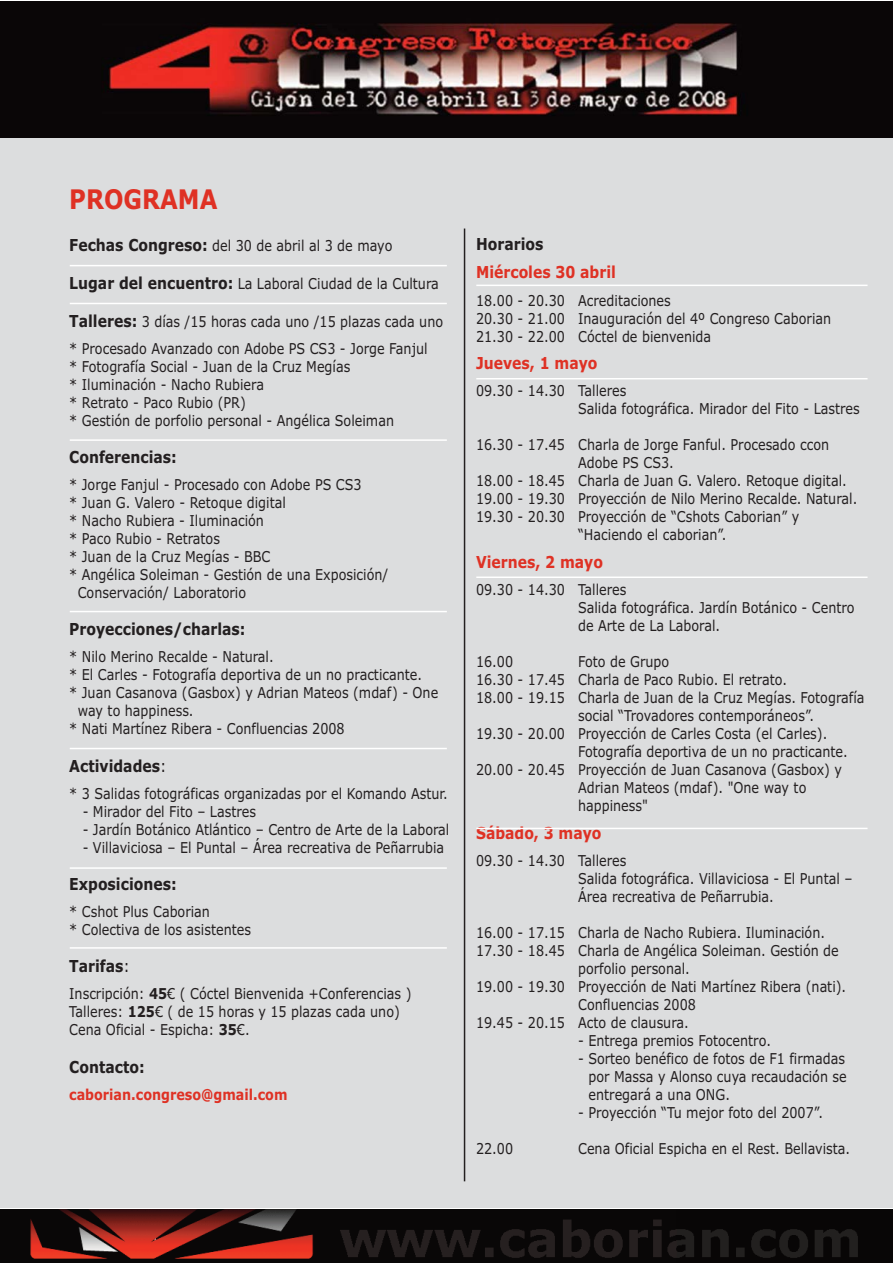
<style>
.page{position:relative;width:893px;height:1263px;background:#fff}
.page>*{position:absolute;margin:0;border:0;box-sizing:border-box;transform-origin:0 0}
.t1{font:700 27px "Verdana";color:#df3124;scale:.85 1}
.t2{font:700 16.5px "Verdana";color:#231f20;scale:.85 1}
.t3{font:700 16.5px "Verdana";color:#df3124;scale:.85 1}
.t4{font:15px/18px "Verdana";color:#231f20;scale:.85 1}
.t5{font:700 15px "Verdana";color:#df3124;scale:.85 1}
.s1{font-weight:700;font-size:16.5px}
.s2{font-weight:400}
.s3{font-weight:700}
</style>
<div class="page">
<div style="left:0;top:138px;width:892px;height:1070px;background:#dcddde"></div>
<img style="left:0;top:2px;width:892px;height:136px">
<img style="left:0;top:1209px;width:892px;height:54px">
<hr style="left:464px;top:229px;width:1px;height:952px;background:#231f20">
<hr style="left:70px;top:303px;width:377px;height:1px;background:#fff">
<hr style="left:70px;top:265px;width:377px;height:1px;background:#fff">
<hr style="left:476px;top:285px;width:391px;height:1px;background:#fff">
<hr style="left:476px;top:378px;width:391px;height:1px;background:#fff">
<hr style="left:476px;top:577px;width:391px;height:1px;background:#fff">
<hr style="left:476px;top:828px;width:391px;height:1px;background:#fff">
<hr style="left:70px;top:439px;width:377px;height:2px;background:#fff">
<hr style="left:70px;top:611px;width:377px;height:1px;background:#fff">
<hr style="left:70px;top:748px;width:377px;height:1px;background:#fff">
<hr style="left:70px;top:867px;width:377px;height:2px;background:#fff">
<hr style="left:70px;top:947px;width:377px;height:2px;background:#fff">
<h1 class="t1" style="left:69px;top:188px;width:176px">PROGRAMA</h1>
<p class="t4" style="left:69px;top:238px;width:382px"><span class="s1">Fechas Congreso:</span> del 30 de abril al 3 de mayo</p>
<p class="t4" style="left:69px;top:276px;width:436px"><span class="s1">Lugar del encuentro:</span> La Laboral Ciudad de la Cultura</p>
<p class="t4" style="left:69px;top:309px;width:441px;line-height:27.2px"><span class="s1">Talleres:</span> 3 días /15 horas cada uno /15 plazas cada uno * Procesado Avanzado con Adobe PS CS3 - Jorge Fanjul</p>
<p class="t4" style="left:69px;top:359px;width:384px">* Fotografía Social - Juan de la Cruz Megías<br>* Iluminación - Nacho Rubiera<br>* Retrato - Paco Rubio (PR)<br>* Gestión de porfolio personal - Angélica Soleiman</p>
<p class="t2" style="left:69px;top:450px;width:128px">Conferencias:</p>
<p class="t4" style="left:69px;top:477px;width:345px">* Jorge Fanjul - Procesado con Adobe PS CS3</p>
<p class="t4" style="left:69px;top:495px;width:256px">* Juan G. Valero - Retoque digital</p>
<p class="t4" style="left:69px;top:513px;width:231px">* Nacho Rubiera - Iluminación</p>
<p class="t4" style="left:69px;top:531px;width:179px">* Paco Rubio - Retratos</p>
<p class="t4" style="left:69px;top:549px;width:238px">* Juan de la Cruz Megías - BBC</p>
<p class="t4" style="left:69px;top:567px;width:377px">* Angélica Soleiman - Gestión de una Exposición/</p>
<p class="t4" style="left:78px;top:585px;width:200px">Conservación/ Laboratorio</p>
<p class="t2" style="left:69px;top:623px;width:209px">Proyecciones/charlas:</p>
<p class="t4" style="left:69px;top:649px;width:242px">* Nilo Merino Recalde - Natural.</p>
<p class="t4" style="left:69px;top:667px;width:417px">* El Carles - Fotografía deportiva de un no practicante.</p>
<p class="t4" style="left:69px;top:685px;width:436px">* Juan Casanova (Gasbox) y Adrian Mateos (mdaf) - One</p>
<p class="t4" style="left:78px;top:703px;width:138px">way to happiness.</p>
<p class="t4" style="left:69px;top:721px;width:325px">* Nati Martínez Ribera - Confluencias 2008</p>
<p class="t2" style="left:69px;top:759px;width:116px">Actividades<span class="s2">:</span></p>
<p class="t4" style="left:69px;top:786px;width:447px">* 3 Salidas fotográficas organizadas por el Komando Astur.</p>
<p class="t4" style="left:83px;top:804px;width:205px">- Mirador del Fito – Lastres</p>
<p class="t4" style="left:83px;top:822px;width:433px">- Jardín Botánico Atlántico – Centro de Arte de la Laboral</p>
<p class="t4" style="left:83px;top:840px;width:427px">- Villaviciosa – El Puntal – Área recreativa de Peñarrubia</p>
<p class="t2" style="left:69px;top:877px;width:128px">Exposiciones:</p>
<p class="t4" style="left:69px;top:904px;width:215px">* Cshot Plus Caborian<br>* Colectiva de los asistentes</p>
<p class="t2" style="left:69px;top:960px;width:73px">Tarifas<span class="s2">:</span></p>
<p class="t4" style="left:69px;top:986px;width:404px">Inscripción: <span class="s3">45</span>€ ( Cóctel Bienvenida +Conferencias )<br>Talleres: <span class="s3">125</span>€ ( de 15 horas y 15 plazas cada uno)<br>Cena Oficial - Espicha: <span class="s3">35</span>€.</p>
<p class="t2" style="left:69px;top:1060px;width:90px">Contacto:</p>
<p class="t5" style="left:69px;top:1088px;width:258px">caborian.congreso@gmail.com</p>
<p class="t2" style="left:476px;top:238px;width:81px">Horarios</p>
<p class="t3" style="left:476px;top:266px;width:166px">Miércoles 30 abril</p>
<p class="t4" style="left:476px;top:293px;width:419px">18.00 - 20.30 Acreditaciones<br>20.30 - 21.00 Inauguración del 4º Congreso Caborian<br>21.30 - 22.00 Cóctel de bienvenida</p>
<p class="t3" style="left:476px;top:357px;width:144px">Jueves, 1 mayo</p>
<p class="t4" style="left:578px;top:383px;width:333px;text-indent:-102px">09.30 - 14.30 Talleres<br>Salida fotográfica. Mirador del Fito - Lastres</p>
<p class="t4" style="left:476px;top:437px;width:417px">16.30 - 17.45 Charla de Jorge Fanful. Procesado ccon</p>
<p class="t4" style="left:578px;top:455px;width:114px">Adobe PS CS3.</p>
<p class="t4" style="left:476px;top:473px;width:438px">18.00 - 18.45 Charla de Juan G. Valero. Retoque digital.</p>
<p class="t4" style="left:476px;top:491px;width:450px">19.00 - 19.30 Proyección de Nilo Merino Recalde. Natural.</p>
<p class="t4" style="left:476px;top:509px;width:382px">19.30 - 20.30 Proyección de “Cshots Caborian” y</p>
<p class="t4" style="left:578px;top:527px;width:176px">“Haciendo el caborian”.</p>
<p class="t3" style="left:476px;top:556px;width:151px">Viernes, 2 mayo</p>
<p class="t4" style="left:578px;top:582px;width:327px;text-indent:-102px">09.30 - 14.30 Talleres<br>Salida fotográfica. Jardín Botánico - Centro de Arte de La Laboral.</p>
<p class="t4" style="left:476px;top:654px;width:45px">16.00</p>
<p class="t4" style="left:578px;top:654px;width:109px">Foto de Grupo</p>
<p class="t4" style="left:476px;top:672px;width:367px">16.30 - 17.45 Charla de Paco Rubio. El retrato.</p>
<p class="t4" style="left:476px;top:690px;width:458px">18.00 - 19.15 Charla de Juan de la Cruz Megías. Fotografía</p>
<p class="t4" style="left:578px;top:708px;width:279px">social “Trovadores contemporáneos”.</p>
<p class="t4" style="left:476px;top:726px;width:415px">19.30 - 20.00 Proyección de Carles Costa (el Carles).</p>
<p class="t4" style="left:578px;top:744px;width:319px">Fotografía deportiva de un no practicante.</p>
<p class="t4" style="left:476px;top:762px;width:432px">20.00 - 20.45 Proyección de Juan Casanova (Gasbox) y</p>
<p class="t4" style="left:578px;top:780px;width:270px">Adrian Mateos (mdaf). "One way to</p>
<p class="t4" style="left:578px;top:798px;width:84px">happiness"</p>
<p class="t3" style="left:476px;top:826px;width:149px">Sábado, 3 mayo</p>
<p class="t4" style="left:578px;top:853px;width:324px;text-indent:-102px">09.30 - 14.30 Talleres<br>Salida fotográfica. Villaviciosa - El Puntal –<br>Área recreativa de Peñarrubia.</p>
<p class="t4" style="left:476px;top:925px;width:412px">16.00 - 17.15 Charla de Nacho Rubiera. Iluminación.</p>
<p class="t4" style="left:476px;top:943px;width:428px">17.30 - 18.45 Charla de Angélica Soleiman. Gestión de</p>
<p class="t4" style="left:578px;top:961px;width:133px">porfolio personal.</p>
<p class="t4" style="left:476px;top:979px;width:437px">19.00 - 19.30 Proyección de Nati Martínez Ribera (nati).</p>
<p class="t4" style="left:578px;top:997px;width:140px">Confluencias 2008</p>
<p class="t4" style="left:476px;top:1015px;width:252px">19.45 - 20.15 Acto de clausura.</p>
<p class="t4" style="left:578px;top:1033px;width:228px">- Entrega premios Fotocentro.</p>
<p class="t4" style="left:588px;top:1051px;width:305px;text-align:justify;text-indent:-10px">- Sorteo benéfico de fotos de F1 firmadas por Massa y Alonso cuya recaudación se entregará a una ONG.</p>
<p class="t4" style="left:578px;top:1105px;width:290px">- Proyección “Tu mejor foto del 2007”.</p>
<p class="t4" style="left:476px;top:1141px;width:45px">22.00</p>
<p class="t4" style="left:578px;top:1141px;width:322px">Cena Oficial Espicha en el Rest. Bellavista.</p>
</div>
